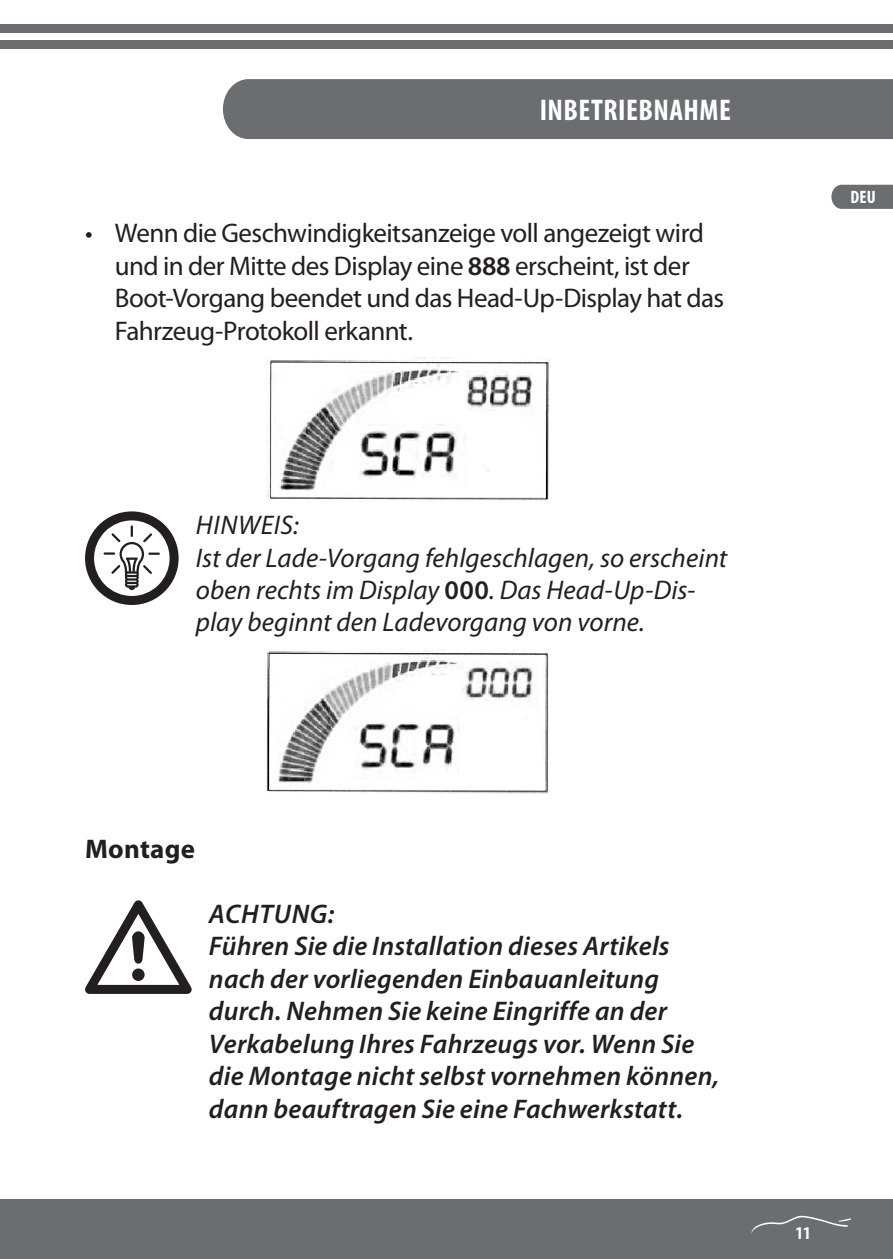
<style>
.page{position:relative;width:893px;height:1259px;background:#fff}
.page>*{position:absolute;margin:0;border:0;box-sizing:border-box;transform-origin:0 0}
.t1{font:700 condensed 30px "Myriad Pro";color:#fff}
.t2{font:italic 600 27px/32.4px "Myriad Pro";letter-spacing:.01em;color:#231f20}
.t3{font:27px/32.4px "Myriad Pro";letter-spacing:-.02em;color:#231f20}
.t4{font:italic 27px/32.4px "Myriad Pro";letter-spacing:.005em;color:#231f20}
.t5{font:700 27px "Myriad Pro";letter-spacing:.01em;color:#231f20}
.t6{font:700 condensed 18px "Myriad Pro";color:#fff}
.s1{font-weight:600}
.s2{font-weight:600;font-style:normal}
</style>
<div class="page">
<div style="left:0;top:1198px;width:893px;height:61px;background:#6c6d70"></div>
<div style="left:0;top:25px;width:893px;height:8px;background:#6c6d70"></div>
<div style="left:0;top:41px;width:893px;height:8px;background:#6c6d70"></div>
<div style="left:223px;top:79px;width:670px;height:60px;background:#6c6d70"></div>
<svg style="left:831px;top:185px;width:62px;height:24px"></svg>
<svg style="left:751px;top:1215px;width:100px;height:19px"></svg>
<img style="left:267px;top:357px;width:283px;height:144px">
<svg style="left:85px;top:511px;width:94px;height:94px"></svg>
<img style="left:266px;top:649px;width:283px;height:144px">
<svg style="left:85px;top:900px;width:107px;height:94px"></svg>
<p class="t1" style="left:540px;top:91px;width:23px">INBETRIEBNAHME</p>
<p class="t3" style="left:115px;top:218px;width:611px;text-indent:-30px">• Wenn die Geschwindigkeitsanzeige voll angezeigt wird und in der Mitte des Display eine <span class="s1">888</span> erscheint, ist der Boot-Vorgang beendet und das Head-Up-Display hat das Fahrzeug-Protokoll erkannt.</p>
<p class="t4" style="left:196px;top:509px;width:533px">HINWEIS:<br>Ist der Lade-Vorgang fehlgeschlagen, so erscheint oben rechts im Display <span class="s2">000</span>. Das Head-Up-Dis&shy;play beginnt den Ladevorgang von vorne.</p>
<p class="t6" style="left:850px;top:186px;width:27px">DEU</p>
<p class="t5" style="left:85px;top:834px;width:112px">Montage</p>
<p class="t2" style="left:209px;top:898px;width:512px">ACHTUNG:<br>Führen Sie die Installation dieses Artikels nach der vorliegenden Einbauanleitung durch. Nehmen Sie keine Eingriffe an der Verkabelung Ihres Fahrzeugs vor. Wenn Sie die Montage nicht selbst vornehmen können, dann beauftragen Sie eine Fachwerkstatt.</p>
<p class="t6" style="left:795px;top:1221px;width:17px">11</p>
</div>
